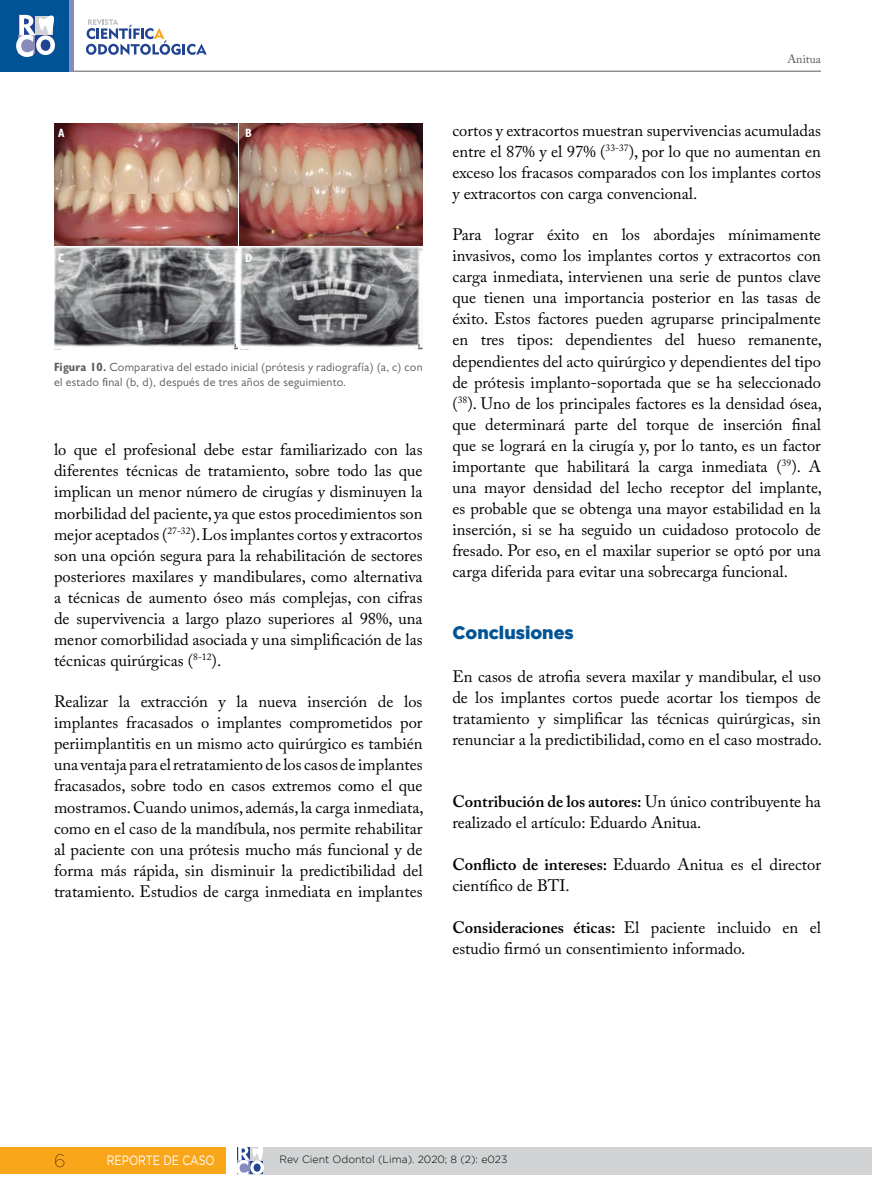
<style>
.page{position:relative;width:872px;height:1187px;background:#fff}
.page>*{position:absolute;margin:0;border:0;box-sizing:border-box;transform-origin:0 0}
.t1{font:900 18px "Gotham";color:#005496}
.t2{font:100 18px "Gotham";color:#000}
.t3{font:16.5px/21px "Adobe Caslon Pro";color:#000;text-align:justify}
.t4{font:13.5px "Gotham";color:#fff;scale:.8 1}
.t5{font:12px/15px "Gill Sans";letter-spacing:.02em;color:#58595b}
.t6{font:12px "Adobe Caslon Pro";color:#58595b}
.t7{font:700 condensed 12px "Gill Sans";color:#fff}
.t8{font:300 10.5px "Gotham";color:#000}
.s1{font-weight:700;font-stretch:condensed}
.s2{font-weight:600}
</style>
<div class="page">
<div style="left:0;top:1146px;width:225px;height:27px;background:#faa61a"></div>
<div style="left:237px;top:1146px;width:635px;height:28px;background:#d1d3d4"></div>
<hr style="left:47px;top:71px;width:774px;height:1px;background:#58595b">
<div style="left:0;top:0;width:70px;height:72px;background:#005496"></div>
<hr style="left:70px;top:0;width:4px;height:72px;background:#878bbb">
<svg style="left:16px;top:14px;width:39px;height:43px;background:#a1b4d0"></svg>
<svg style="left:86px;top:19px;width:121px;height:36px"></svg>
<svg style="left:237px;top:1146px;width:27px;height:29px"></svg>
<img style="left:54px;top:123px;width:183px;height:122px">
<img style="left:240px;top:123px;width:182px;height:122px">
<img style="left:54px;top:248px;width:183px;height:101px">
<img style="left:240px;top:248px;width:182px;height:101px">
<p class="t7" style="left:58px;top:125px;width:8px">A</p>
<p class="t7" style="left:58px;top:251px;width:8px">C</p>
<p class="t7" style="left:245px;top:125px;width:8px">B</p>
<p class="t7" style="left:245px;top:251px;width:9px">D</p>
<p class="t5" style="left:54px;top:359px;width:370px"><span class="s1">Figura 10.</span> Comparativa del estado inicial (prótesis y radiografía) (a, c) con el estado final (b, d), después de tres años de seguimiento.</p>
<p class="t3" style="left:54px;top:439px;width:370px">lo que el profesional debe estar familiarizado con las diferentes técnicas de tratamiento, sobre todo las que implican un menor número de cirugías y disminuyen la morbilidad del paciente, ya que estos procedimientos son mejor aceptados (<sup>27-32</sup>). Los implantes cortos y extracortos son una opción segura para la rehabilitación de sectores posteriores maxilares y mandibulares, como alternativa a técnicas de aumento óseo más complejas, con cifras de supervivencia a largo plazo superiores al 98%, una menor comorbilidad asociada y una simplificación de las técnicas quirúrgicas (<sup>8-12</sup>).</p>
<p class="t3" style="left:54px;top:691px;width:371px">Realizar la extracción y la nueva inserción de los implantes fracasados o implantes comprometidos por periimplantitis en un mismo acto quirúrgico es también una ventaja para el retratamiento de los casos de implantes fracasados, sobre todo en casos extremos como el que mostramos. Cuando unimos, además, la carga inmediata, como en el caso de la mandíbula, nos permite rehabilitar al paciente con una prótesis mucho más funcional y de forma más rápida, sin disminuir la predictibilidad del tratamiento. Estudios de carga inmediata en implantes</p>
<p class="t6" style="left:787px;top:51px;width:35px">Anitua</p>
<p class="t3" style="left:452px;top:119px;width:370px">cortos y extracortos muestran supervivencias acumuladas entre el 87% y el 97% (<sup>33-37</sup>), por lo que no aumentan en exceso los fracasos comparados con los implantes cortos y extracortos con carga convencional.</p>
<p class="t3" style="left:452px;top:224px;width:371px">Para lograr éxito en los abordajes mínimamente invasivos, como los implantes cortos y extracortos con carga inmediata, intervienen una serie de puntos clave que tienen una importancia posterior en las tasas de éxito. Estos factores pueden agruparse principalmente en tres tipos: dependientes del hueso remanente, dependientes del acto quirúrgico y dependientes del tipo de prótesis implanto-soportada que se ha seleccionado (<sup>38</sup>). Uno de los principales factores es la densidad ósea, que determinará parte del torque de inserción final que se logrará en la cirugía y, por lo tanto, es un factor importante que habilitará la carga inmediata (<sup>39</sup>). A una mayor densidad del lecho receptor del implante, es probable que se obtenga una mayor estabilidad en la inserción, si se ha seguido un cuidadoso protocolo de fresado. Por eso, en el maxilar superior se optó por una carga diferida para evitar una sobrecarga funcional.</p>
<p class="t1" style="left:452px;top:622px;width:123px">Conclusiones</p>
<p class="t3" style="left:452px;top:665px;width:371px">En casos de atrofia severa maxilar y mandibular, el uso de los implantes cortos puede acortar los tiempos de tratamiento y simplificar las técnicas quirúrgicas, sin renunciar a la predictibilidad, como en el caso mostrado.</p>
<p class="t3" style="left:452px;top:791px;width:370px"><span class="s2">Contribución de los autores:</span> Un único contribuyente ha realizado el artículo: Eduardo Anitua.</p>
<p class="t3" style="left:452px;top:854px;width:370px"><span class="s2">Conflicto de intereses:</span> Eduardo Anitua es el director científico de BTI.</p>
<p class="t3" style="left:452px;top:916px;width:370px"><span class="s2">Consideraciones éticas:</span> El paciente incluido en el estudio firmó un consentimiento informado.</p>
<p class="t2" style="left:54px;top:1150px;width:13px">6</p>
<p class="t4" style="left:107px;top:1152px;width:137px">REPORTE DE CASO</p>
<p class="t8" style="left:279px;top:1153px;width:229px">Rev Cient Odontol (Lima). 2020; 8 (2): e023</p>
</div>
